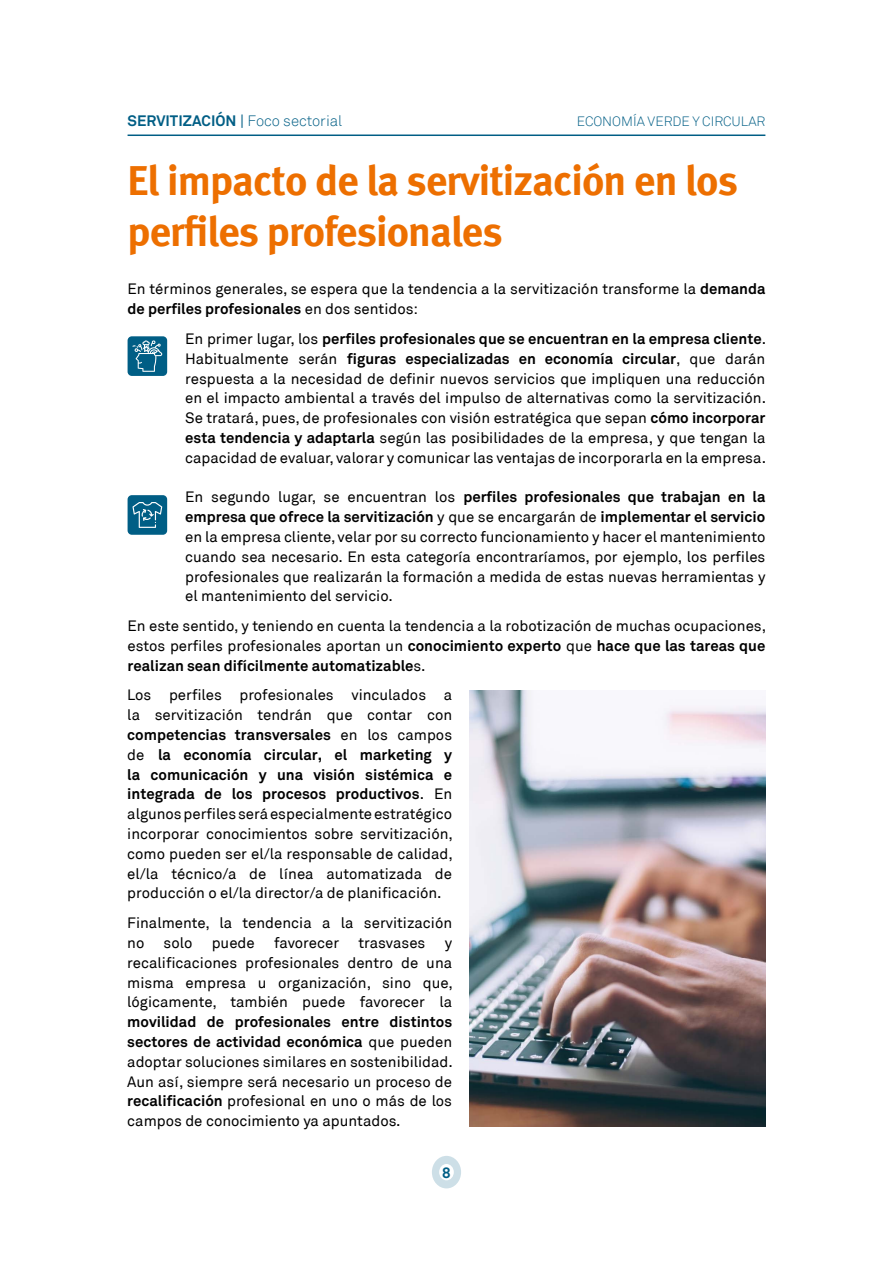
<style>
.page{position:relative;width:893px;height:1263px;background:#fff}
.page>*{position:absolute;margin:0;border:0;box-sizing:border-box;transform-origin:0 0}
.t1{font:700 42px/50.4px "Meta";letter-spacing:-.02em;color:#ed6f00}
.t2{font:15px/19.8px "Akkurat";color:#000}
.t3{font:700 15px "Akkurat";color:#005e85}
.t4{font:300 13.5px "Akkurat";color:#005e85}
.s1{font-weight:400}
.s2{font-weight:300}
.s3{font-weight:700}
</style>
<div class="page">
<hr style="left:128px;top:134px;width:637px;height:2px;background:#005e85">
<svg style="left:432px;top:1156px;width:29px;height:32px"></svg>
<img style="left:469px;top:690px;width:296px;height:436px">
<div style="left:128px;top:336px;width:39px;height:40px;background:#005e85;border-radius:4px"></div>
<div style="left:128px;top:495px;width:39px;height:40px;background:#005e85;border-radius:4px"></div>
<svg style="left:132px;top:502px;width:30px;height:26px"></svg>
<svg style="left:132px;top:340px;width:30px;height:32px"></svg>
<p class="t3" style="left:128px;top:111px;width:216px">SERVITIZACIÓN <span class="s1">|</span> <span class="s2">Foco sectorial</span></p>
<p class="t4" style="left:577px;top:113px;width:190px">ECONOMÍA VERDE Y CIRCULAR</p>
<h1 class="t1" style="left:128px;top:155px;width:612px">El impacto de la servitización en los perfiles profesionales</h1>
<p class="t2" style="left:128px;top:279px;width:639px">En términos generales, se espera que la tendencia a la servitización transforme la <span class="s3">demanda de perfiles profesionales</span> en dos sentidos:</p>
<p class="t2" style="left:185px;top:329px;width:582px">En primer lugar, los <span class="s3">perfiles profesionales que se encuentran en la empresa cliente</span>.<br>Habitualmente serán <span class="s3">figuras especializadas en economía circular</span>, que darán respuesta a la necesidad de definir nuevos servicios que impliquen una reducción en el impacto ambiental a través del impulso de alternativas como la servitización.<br>Se tratará, pues, de profesionales con visión estratégica que sepan <span class="s3">cómo incorporar esta tendencia y adaptarla</span> según las posibilidades de la empresa, y que tengan la capacidad de evaluar, valorar y comunicar las ventajas de incorporarla en la empresa.</p>
<p class="t2" style="left:185px;top:487px;width:582px;text-align:justify">En segundo lugar, se encuentran los <span class="s3">perfiles profesionales que trabajan en la empresa que ofrece la servitización</span> y que se encargarán de <span class="s3">implementar el servicio </span>en la empresa cliente, velar por su correcto funcionamiento y hacer el mantenimiento cuando sea necesario. En esta categoría encontraríamos, por ejemplo, los perfiles profesionales que realizarán la formación a medida de estas nuevas herramientas y el mantenimiento del servicio.</p>
<p class="t2" style="left:128px;top:616px;width:640px;text-align:justify">En este sentido, y teniendo en cuenta la tendencia a la robotización de muchas ocupaciones, estos perfiles profesionales aportan un <span class="s3">conocimiento experto</span> que <span class="s3">hace que las tareas que realizan sean difícilmente automatizable</span>s.</p>
<p class="t2" style="left:127px;top:685px;width:327px;text-align:justify">Los perfiles profesionales vinculados a la servitización tendrán que contar con <span class="s3">competencias transversales</span> en los campos de <span class="s3">la economía circular, el marketing y la comunicación y una visión sistémica e integrada de los procesos productivos</span>. En algunos perfiles será especialmente estratégico incorporar conocimientos sobre servitización, como pueden ser el/la responsable de calidad, el/la técnico/a de línea automatizada de producción o el/la director/a de planificación.</p>
<p class="t2" style="left:127px;top:913px;width:326px">Finalmente, la tendencia a la servitización no</p>
<p class="t2" style="left:164px;top:933px;width:30px">solo</p>
<p class="t2" style="left:212px;top:933px;width:45px">puede</p>
<p class="t2" style="left:274px;top:933px;width:67px">favorecer</p>
<p class="t2" style="left:358px;top:933px;width:69px">trasvases</p>
<p class="t2" style="left:127px;top:933px;width:327px;text-align:justify;text-indent:317px">y recalificaciones profesionales dentro de una misma empresa u organización, sino que, lógicamente, también puede favorecer la</p>
<p class="t2" style="left:127px;top:1012px;width:326px"><span class="s3">movilidad de profesionales entre distintos sectores de actividad económica</span> que pueden adoptar soluciones similares en sostenibilidad.<br>Aun así, siempre será necesario un proceso de <span class="s3">recalificación</span> profesional en uno o más de los campos de conocimiento ya apuntados.</p>
<p class="t3" style="left:442px;top:1163px;width:10px">8</p>
</div>
